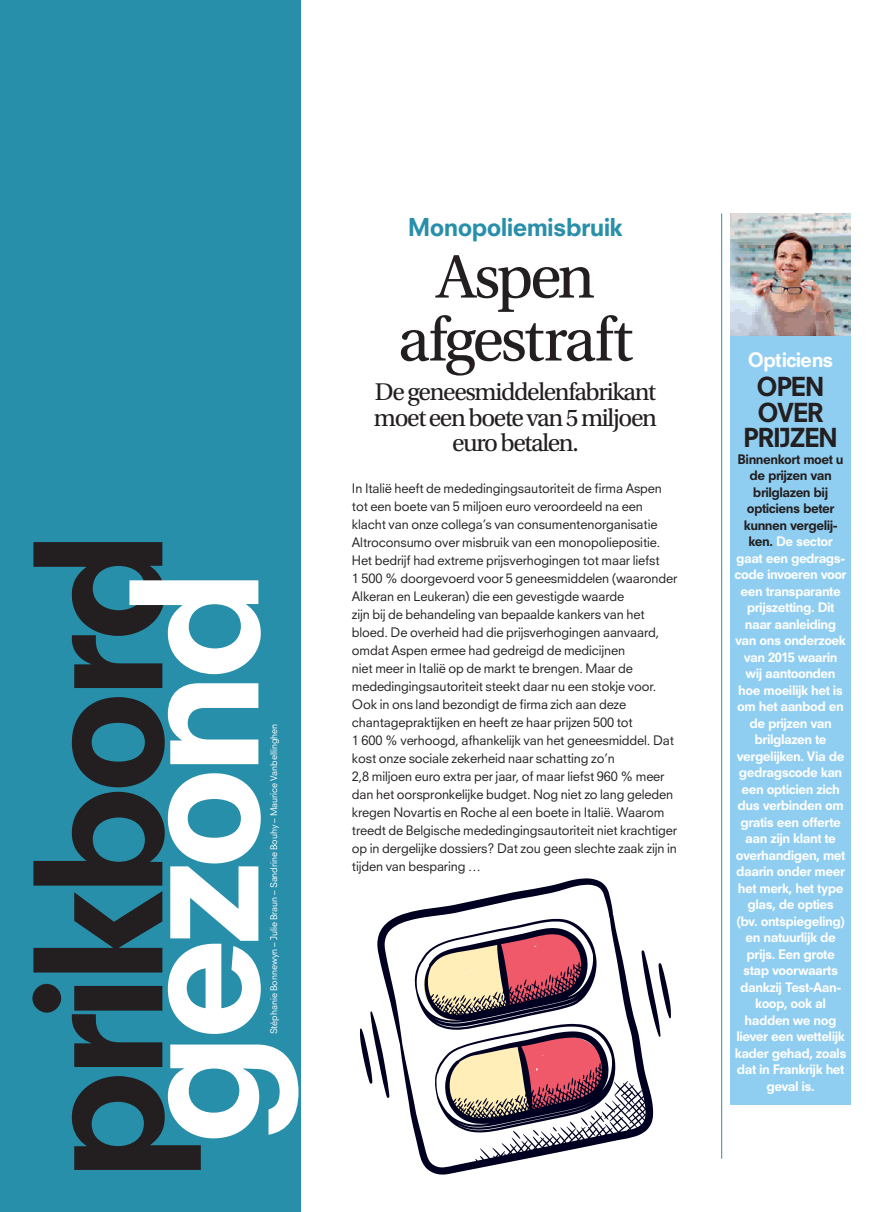
<style>
.page{position:relative;width:893px;height:1212px;background:#fff}
.page>*{position:absolute;margin:0;border:0;box-sizing:border-box;transform-origin:0 0}
.t1{font:800 171.45px "Neuzeit SLT Std";letter-spacing:-.06em;color:#231f20}
.t2{font:800 171.45px "Neuzeit SLT Std";letter-spacing:-.06em;color:#fff}
.t3{font:64.5px/63px "Utopia Std";letter-spacing:-.045em;color:#231f20;text-align:center}
.t4{font:25.5px/25.5px "Utopia Std";letter-spacing:-.055em;color:#231f20;text-align:center}
.t5{font:800 25.5px/25.5px "Neuzeit SLT Std";letter-spacing:-.055em;color:#231f20;text-align:center}
.t6{font:800 24px "Neuzeit SLT Std";letter-spacing:-.03em;color:#288faa}
.t7{font:800 19.5px "Neuzeit SLT Std";letter-spacing:-.055em;color:#fff}
.t8{font:12.75px/18px "Neuzeit SLT Std";letter-spacing:-.01em;color:#231f20}
.t9{font:800 12.75px/16.5px "Neuzeit SLT Std";letter-spacing:-.04em;color:#fff;text-align:center}
.t10{font:9px "Neuzeit SLT Std";letter-spacing:-.005em;color:#fff}
.s1{color:#231f20}
</style>
<div class="page">
<div style="left:0;top:0;width:300px;height:1212px;background:#288faa"></div>
<hr style="left:721px;top:214px;width:1px;height:945px;background:#288faa">
<div style="left:730px;top:335px;width:121px;height:770px;background:#8fcef1"></div>
<svg style="left:377px;top:878px;width:276px;height:296px"></svg>
<svg style="left:641px;top:950px;width:30px;height:87px"></svg>
<svg style="left:360px;top:1011px;width:29px;height:87px"></svg>
<svg style="left:415px;top:919px;width:201px;height:220px"></svg>
<img style="left:730px;top:214px;width:121px;height:121px">
<h1 class="t1" style="left:-6px;top:1183px;width:656px;rotate:-90deg">prikbord</h1>
<h1 class="t2" style="left:90px;top:1145px;width:580px;rotate:-90deg">gezond</h1>
<p class="t10" style="left:268px;top:1034px;width:312px;rotate:-90deg">Stéphanie Bonnewyn – Julie Braun – Sandrine Bouhy – Maurice Vanbellinghen</p>
<h3 class="t6" style="left:408px;top:212px;width:217px">Monopoliemisbruik</h3>
<h2 class="t3" style="left:398px;top:246px;width:236px">Aspen afgestraft</h2>
<h3 class="t4" style="left:374px;top:380px;width:284px">De geneesmiddelenfabrikant moet een boete van 5 miljoen euro betalen.</h3>
<p class="t8" style="left:352px;top:479px;width:327px">In Italië heeft de mededingingsautoriteit de firma Aspen tot een boete van 5 miljoen euro veroordeeld na een klacht van onze collega’s van consumentenorganisatie Altroconsumo over misbruik van een monopoliepositie.<br>Het bedrijf had extreme prijsverhogingen tot maar liefst<br>1 500 % doorgevoerd voor 5 geneesmiddelen (waaronder Alkeran en Leukeran) die een gevestigde waarde<br>zijn bij de behandeling van bepaalde kankers van het bloed. De overheid had die prijsverhogingen aanvaard, omdat Aspen ermee had gedreigd de medicijnen<br>niet meer in Italië op de markt te brengen. Maar de mededingingsautoriteit steekt daar nu een stokje voor.<br>Ook in ons land bezondigt de firma zich aan deze chantagepraktijken en heeft ze haar prijzen 500 tot<br>1 600 % verhoogd, afhankelijk van het geneesmiddel. Dat kost onze sociale zekerheid naar schatting zo’n<br>2,8 miljoen euro extra per jaar, of maar liefst 960 % meer dan het oorspronkelijke budget. Nog niet zo lang geleden kregen Novartis en Roche al een boete in Italië. Waarom treedt de Belgische mededingingsautoriteit niet krachtiger op in dergelijke dossiers? Dat zou geen slechte zaak zijn in tijden van besparing …</p>
<h3 class="t7" style="left:748px;top:347px;width:87px">Opticiens</h3>
<h3 class="t5" style="left:743px;top:374px;width:96px">OPEN<br>OVER<br>PRIJZEN</h3>
<p class="t9" style="left:735px;top:451px;width:113px"><span class="s1">Binnenkort moet u de prijzen van brilglazen bij opticiens beter kunnen vergelij&shy;ken.</span> De sector gaat een gedrags&shy;code invoeren voor een transparante prijszetting. Dit naar aanleiding van ons onderzoek van 2015 waarin wij aantoonden hoe moeilijk het is om het aanbod en de prijzen van brilglazen te vergelijken. Via de gedragscode kan een opticien zich dus verbinden om gratis een offerte aan zijn klant te overhandigen, met daarin onder meer het merk, het type glas, de opties<br>(bv. ontspiegeling) en natuurlijk de prijs. Een grote stap voorwaarts dankzij Test-Aan&shy;koop, ook al hadden we nog liever een wettelijk kader gehad, zoals dat in Frankrijk het geval is.</p>
</div>
